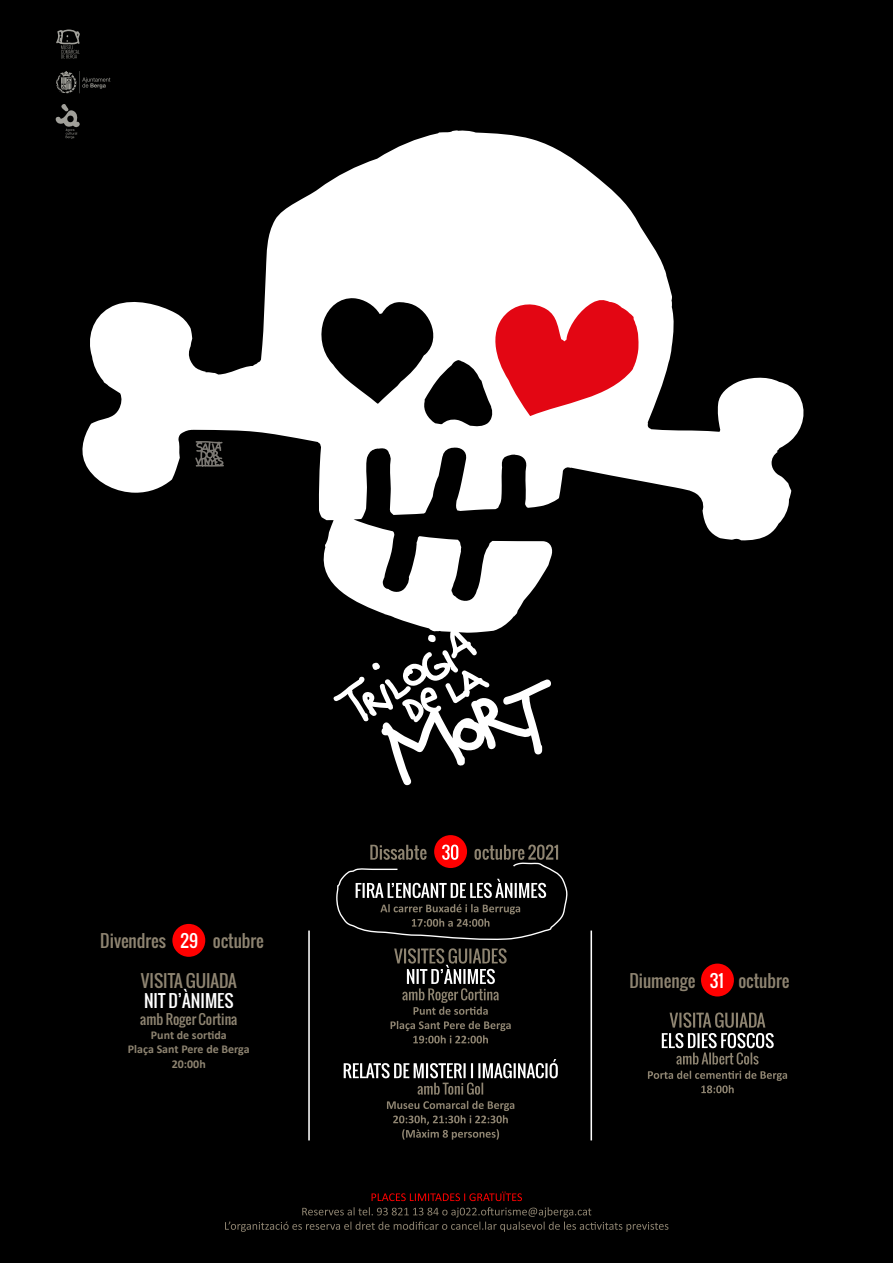
<style>
.page{position:relative;width:893px;height:1263px;background:#000}
.page>*{position:absolute;margin:0;border:0;box-sizing:border-box;transform-origin:0 0}
.t1{font:17.1px "Oswald";color:#8e8471}
.t2{font:17.1px "Oswald";color:#fff}
.t3{font:13.65px "Oswald";color:#8e8471}
.t4{font:700 12px/14.4px "Calibri";color:#8e8471;text-align:center}
.s1{color:#fff}
</style>
<div class="page">
<hr style="left:308px;top:930px;width:2px;height:210px;background:#fff">
<hr style="left:590px;top:930px;width:2px;height:210px;background:#fff">
<svg style="left:225px;top:1207px;width:443px;height:25px"></svg>
<svg style="left:372px;top:1191px;width:150px;height:10px"></svg>
<svg style="left:648px;top:1071px;width:139px;height:22px"></svg>
<svg style="left:662px;top:1012px;width:112px;height:52px"></svg>
<svg style="left:387px;top:1101px;width:127px;height:39px"></svg>
<svg style="left:344px;top:1059px;width:214px;height:36px"></svg>
<svg style="left:391px;top:1021px;width:120px;height:22px"></svg>
<svg style="left:394px;top:948px;width:113px;height:67px"></svg>
<div style="left:701px;top:963px;width:33px;height:33px;background:#f00;border-radius:50%"></div>
<div style="left:172px;top:924px;width:33px;height:33px;background:#f00;border-radius:50%"></div>
<div style="left:434px;top:835px;width:33px;height:33px;background:#f00;border-radius:50%"></div>
<svg style="left:55px;top:104px;width:25px;height:35px"></svg>
<svg style="left:56px;top:29px;width:24px;height:29px"></svg>
<svg style="left:56px;top:71px;width:54px;height:22px"></svg>
<svg style="left:78px;top:130px;width:726px;height:498px"></svg>
<svg style="left:333px;top:628px;width:218px;height:158px"></svg>
<svg style="left:336px;top:844px;width:231px;height:96px"></svg>
<svg style="left:195px;top:441px;width:29px;height:26px"></svg>
<p class="t1" style="left:100px;top:928px;width:165px">Divendres <span class="s1">29</span> octubre</p>
<p class="t1" style="left:141px;top:967px;width:98px">VISITA GUIADA</p>
<p class="t1" style="left:629px;top:968px;width:162px">Diumenge <span class="s1">31</span> octubre</p>
<p class="t2" style="left:144px;top:988px;width:91px">NIT D’ÀNIMES</p>
<p class="t3" style="left:140px;top:1008px;width:99px">amb Roger Cortina</p>
<p class="t4" style="left:128px;top:1027px;width:123px">Punt de sortida<br>Plaça Sant Pere de Berga<br>20:00h</p>
</div>
